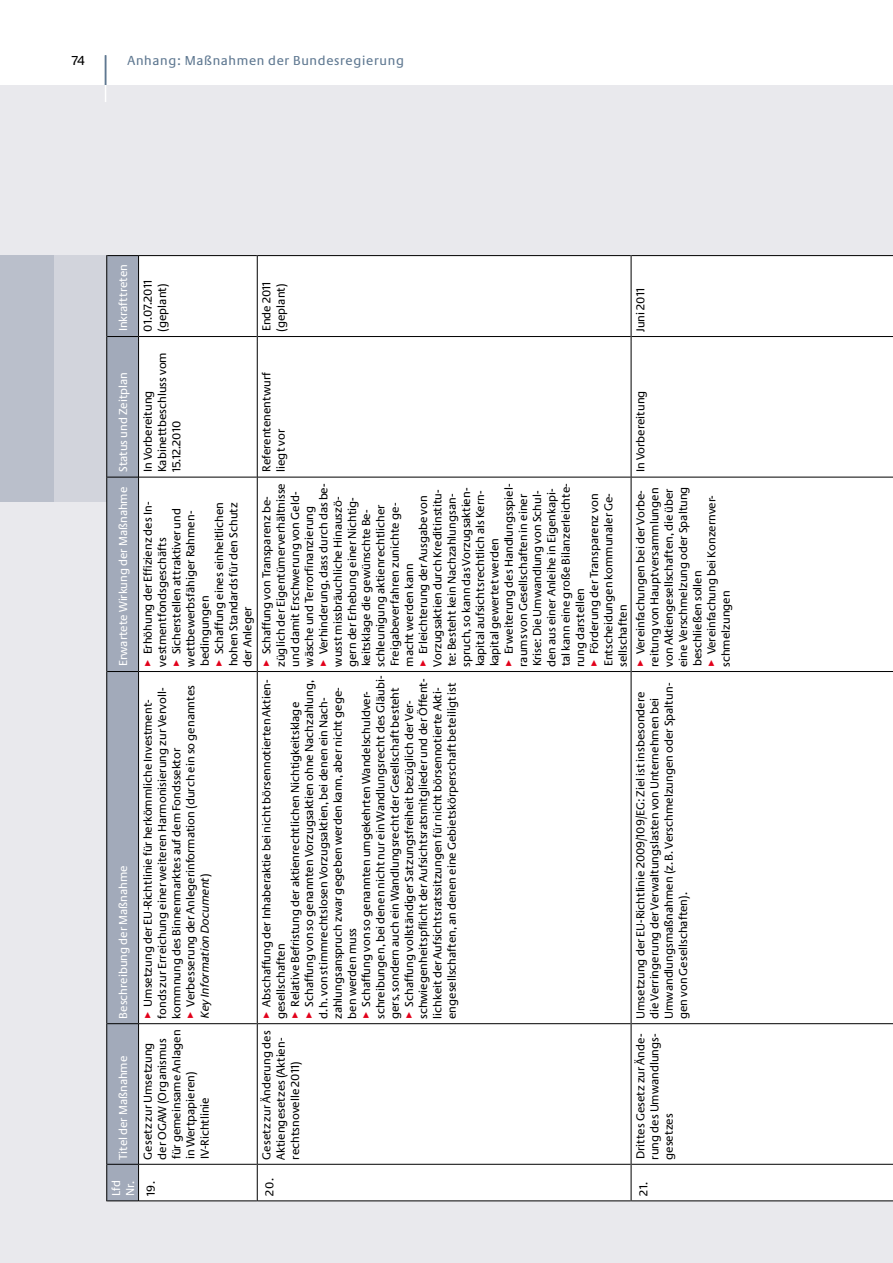
<style>
.page{position:relative;width:893px;height:1263px;background:#fff}
.page>*{position:absolute;margin:0;border:0;box-sizing:border-box;transform-origin:0 0}
.t1{font:13.5px "Neue Praxis";letter-spacing:.05em;color:#5f7891}
.t2{font:13.5px "Neue Praxis";color:#000}
.t3{font:12px/14.2px "Neue Praxis";color:#000}
.t4{font:12px/14.2px "Neue Praxis";color:#fff}
.s1{color:#e2001a}
.s2{font-style:italic}
</style>
<div class="page">
<div style="left:0;top:85px;width:893px;height:1178px;background:#e9e9ed"></div>
<div style="left:0;top:255px;width:893px;height:247px;background:#d2d4dc"></div>
<div style="left:0;top:255px;width:53px;height:247px;background:#babfcb"></div>
<hr style="left:105px;top:55px;width:1px;height:30px;background:#5f7891">
<svg style="left:105px;top:85px;width:1px;height:17px"></svg>
<div style="left:139px;top:256px;width:754px;height:944px;background:#fff"></div>
<svg style="left:106px;top:256px;width:33px;height:945px;background:#98a0af"></svg>
<hr style="left:107px;top:336px;width:31px;height:1px;background:#000">
<hr style="left:107px;top:255px;width:31px;height:1px;background:#000">
<hr style="left:106px;top:255px;width:1px;height:81px;background:#000">
<hr style="left:138px;top:255px;width:1px;height:81px;background:#000">
<hr style="left:139px;top:1200px;width:118px;height:1px;background:#000">
<hr style="left:139px;top:1164px;width:118px;height:1px;background:#000">
<hr style="left:139px;top:1023px;width:118px;height:1px;background:#000">
<hr style="left:139px;top:671px;width:118px;height:1px;background:#000">
<hr style="left:139px;top:477px;width:118px;height:1px;background:#000">
<hr style="left:139px;top:336px;width:118px;height:1px;background:#000">
<hr style="left:139px;top:255px;width:118px;height:1px;background:#000">
<hr style="left:258px;top:1200px;width:373px;height:1px;background:#000">
<hr style="left:257px;top:1164px;width:1px;height:37px;background:#000">
<hr style="left:258px;top:1164px;width:373px;height:1px;background:#000">
<hr style="left:257px;top:1024px;width:1px;height:140px;background:#000">
<hr style="left:258px;top:1023px;width:373px;height:1px;background:#000">
<hr style="left:257px;top:671px;width:1px;height:353px;background:#000">
<hr style="left:258px;top:671px;width:373px;height:1px;background:#000">
<hr style="left:257px;top:477px;width:1px;height:194px;background:#000">
<hr style="left:258px;top:477px;width:373px;height:1px;background:#000">
<hr style="left:257px;top:341px;width:1px;height:136px;background:#000">
<hr style="left:258px;top:336px;width:373px;height:1px;background:#000">
<hr style="left:258px;top:255px;width:373px;height:1px;background:#000">
<hr style="left:257px;top:255px;width:1px;height:81px;background:#000">
<hr style="left:631px;top:1023px;width:262px;height:1px;background:#000">
<hr style="left:631px;top:477px;width:262px;height:1px;background:#000">
<hr style="left:631px;top:336px;width:262px;height:1px;background:#000">
<hr style="left:631px;top:1164px;width:262px;height:1px;background:#000">
<hr style="left:631px;top:671px;width:262px;height:1px;background:#000">
<hr style="left:631px;top:1164px;width:1px;height:37px;background:#000">
<hr style="left:631px;top:1200px;width:262px;height:1px;background:#000">
<hr style="left:631px;top:1024px;width:1px;height:140px;background:#000">
<hr style="left:631px;top:671px;width:1px;height:353px;background:#000">
<hr style="left:631px;top:477px;width:1px;height:194px;background:#000">
<hr style="left:631px;top:341px;width:1px;height:136px;background:#000">
<hr style="left:631px;top:255px;width:1px;height:81px;background:#000">
<hr style="left:631px;top:255px;width:262px;height:1px;background:#000">
<svg style="left:152px;top:997px;width:1px;height:14px"></svg>
<svg style="left:195px;top:997px;width:1px;height:14px"></svg>
<svg style="left:152px;top:645px;width:1px;height:14px"></svg>
<svg style="left:180px;top:645px;width:1px;height:14px"></svg>
<svg style="left:223px;top:645px;width:1px;height:14px"></svg>
<svg style="left:271px;top:997px;width:1px;height:14px"></svg>
<svg style="left:299px;top:997px;width:1px;height:14px"></svg>
<svg style="left:313px;top:997px;width:1px;height:14px"></svg>
<svg style="left:370px;top:997px;width:1px;height:14px"></svg>
<svg style="left:413px;top:997px;width:1px;height:14px"></svg>
<svg style="left:271px;top:645px;width:1px;height:14px"></svg>
<svg style="left:328px;top:645px;width:1px;height:14px"></svg>
<svg style="left:427px;top:645px;width:1px;height:14px"></svg>
<svg style="left:513px;top:645px;width:1px;height:14px"></svg>
<svg style="left:598px;top:645px;width:1px;height:14px"></svg>
<svg style="left:644px;top:645px;width:1px;height:14px"></svg>
<svg style="left:716px;top:645px;width:1px;height:14px"></svg>
<p class="t2" style="left:72px;top:53px;width:15px">74</p>
<p class="t1" style="left:128px;top:53px;width:278px">Anhang: Maßnahmen der Bundesregierung</p>
<p class="t4" style="left:116px;top:331px;width:69px;rotate:-90deg">Inkrafttreten</p>
<p class="t4" style="left:116px;top:666px;width:296px;rotate:-90deg">Erwartete Wirkung der Maßnahme Status und Zeitplan</p>
<p class="t4" style="left:116px;top:1018px;width:154px;rotate:-90deg">Beschreibung der Maßnahme</p>
<p class="t3" style="left:141px;top:332px;width:53px;rotate:-90deg">01.07.2011 (geplant)</p>
<p class="t3" style="left:141px;top:472px;width:122px;rotate:-90deg">In Vorbereitung<br>Kabinettbeschluss vom<br>15.12.2010</p>
<p class="t3" style="left:259px;top:332px;width:52px;rotate:-90deg">Ende 2011 (geplant)</p>
<p class="t3" style="left:259px;top:472px;width:102px;rotate:-90deg">Referentenentwurf liegt vor</p>
<p class="t3" style="left:259px;top:667px;width:185px;rotate:-90deg"><span class="s1">✓</span> Schaffung von Transparenz be&shy;züglich der Eigentümerverhältnisse und damit Erschwerung von Geld&shy;wäsche und Terrorfinanzierung</p>
<p class="t3" style="left:316px;top:667px;width:185px;rotate:-90deg"><span class="s1">✓</span> Verhinderung, dass durch das be&shy;wusst missbräuchliche Hinauszö&shy;gern der Erhebung einer Nichtig&shy;keitsklage die gewünschte Be&shy;schleunigung aktienrechtlicher<br>Freigabeverfahren zunichte ge&shy;macht werden kann</p>
<p class="t3" style="left:416px;top:667px;width:181px;rotate:-90deg"><span class="s1">✓</span> Erleichterung der Ausgabe von Vorzugsaktien durch Kreditinstitu&shy;te: Besteht kein Nachzahlungsan&shy;spruch, so kann das Vorzugsaktien&shy;kapital aufsichtsrechtlich als Kern&shy;kapital gewertet werden</p>
<p class="t3" style="left:501px;top:667px;width:185px;rotate:-90deg"><span class="s1">✓</span> Erweiterung des Handlungsspiel&shy;raums von Gesellschaften in einer<br>Krise: Die Umwandlung von Schul&shy;den aus einer Anleihe in Eigenkapi&shy;tal kann eine große Bilanzerleichte&shy;rung darstellen</p>
<p class="t3" style="left:587px;top:667px;width:175px;text-align:justify;rotate:-90deg"><span class="s1">✓</span> Förderung der Transparenz von Entscheidungen kommunaler Ge&shy;sellschaften</p>
<p class="t3" style="left:141px;top:667px;width:166px;rotate:-90deg"><span class="s1">✓</span> Erhöhung der Effizienz des In&shy;vestmentfondsgeschäfts</p>
<p class="t3" style="left:169px;top:667px;width:160px;rotate:-90deg"><span class="s1">✓</span> Sicherstellen attraktiver und wettbewerbsfähiger Rahmen&shy;bedingungen</p>
<p class="t3" style="left:212px;top:667px;width:167px;text-align:justify;rotate:-90deg"><span class="s1">✓</span> Schaffung eines einheitlichen hohen Standards für den Schutz der Anleger</p>
<p class="t3" style="left:141px;top:1019px;width:333px;rotate:-90deg"><span class="s1">✓</span> Umsetzung der EU-Richtlinie für herkömmliche Investment&shy;fonds zur Erreichung einer weiteren Harmonisierung zur Vervoll&shy;kommnung des Binnenmarktes auf dem Fondssektor</p>
<p class="t3" style="left:183px;top:1019px;width:335px;rotate:-90deg"><span class="s1">✓</span> Verbesserung der Anlegerinformation (durch ein so genanntes<br><span class="s2">Key Information Document</span>)</p>
<p class="t3" style="left:302px;top:1019px;width:341px;rotate:-90deg"><span class="s1">✓</span> Schaffung von so genannten Vorzugsaktien ohne Nachzahlung, d.h. von stimmrechtslosen Vorzugsaktien, bei denen ein Nach&shy;zahlungsanspruch zwar gegeben werden kann, aber nicht gege&shy;ben werden muss</p>
<p class="t3" style="left:359px;top:1019px;width:345px;rotate:-90deg"><span class="s1">✓</span> Schaffung von so genannten umgekehrten Wandelschuldver&shy;schreibungen, bei denen nicht nur ein Wandlungsrecht des Gläubi&shy;gers, sondern auch ein Wandlungsrecht der Gesellschaft besteht</p>
<p class="t3" style="left:402px;top:1019px;width:342px;rotate:-90deg"><span class="s1">✓</span> Schaffung vollständiger Satzungsfreiheit bezüglich der Ver&shy;schwiegenheitspflicht der Aufsichtsratsmitglieder und der Öffent&shy;lichkeit der Aufsichtsratssitzungen für nicht börsennotierte Akti&shy;engesellschaften, an denen eine Gebietskörperschaft beteiligt ist</p>
<p class="t3" style="left:259px;top:1019px;width:341px;rotate:-90deg"><span class="s1">✓</span> Abschaffung der Inhaberaktie bei nicht börsennotierten Aktien&shy;gesellschaften</p>
<p class="t3" style="left:288px;top:1019px;width:319px;rotate:-90deg"><span class="s1">✓</span> Relative Befristung der aktienrechtlichen Nichtigkeitsklage</p>
<p class="t3" style="left:633px;top:332px;width:45px;rotate:-90deg">Juni 2011</p>
<p class="t3" style="left:633px;top:472px;width:83px;rotate:-90deg">In Vorbereitung</p>
<p class="t3" style="left:633px;top:667px;width:182px;rotate:-90deg"><span class="s1">✓</span> Vereinfachungen bei der Vorbe&shy;reitung von Hauptversammlungen von Aktiengesellschaften, die über eine Verschmelzung oder Spaltung beschließen sollen</p>
<p class="t3" style="left:704px;top:667px;width:173px;rotate:-90deg"><span class="s1">✓</span> Vereinfachung bei Konzernver&shy;schmelzungen</p>
<p class="t3" style="left:633px;top:1019px;width:338px;rotate:-90deg">Umsetzung der EU-Richtlinie 2009/109/EG: Ziel ist insbesondere die Verringerung der Verwaltungslasten von Unternehmen bei Umwandlungsmaßnahmen (z.B. Verschmelzungen oder Spaltun&shy;gen von Gesellschaften).</p>
<p class="t4" style="left:116px;top:1160px;width:106px;rotate:-90deg">Titel der Maßnahme</p>
<p class="t4" style="left:109px;top:1196px;width:17px;rotate:-90deg">Lfd<br>Nr.</p>
<p class="t3" style="left:141px;top:1160px;width:132px;text-indent:-36px;rotate:-90deg">19. Gesetz zur Umsetzung der OGAW (Organismus für gemeinsame Anlagen in Wertpapieren)<br>IV-Richtlinie</p>
<p class="t3" style="left:259px;top:1160px;width:130px;text-indent:-36px;rotate:-90deg">20. Gesetz zur Änderung des<br>Aktiengesetzes (Aktien&shy;rechtsnovelle 2011)</p>
<p class="t3" style="left:633px;top:1160px;width:128px;text-align:justify;text-indent:-36px;rotate:-90deg">21. Drittes Gesetz zur Ände&shy;rung des Umwandlungs&shy;gesetzes</p>
</div>
